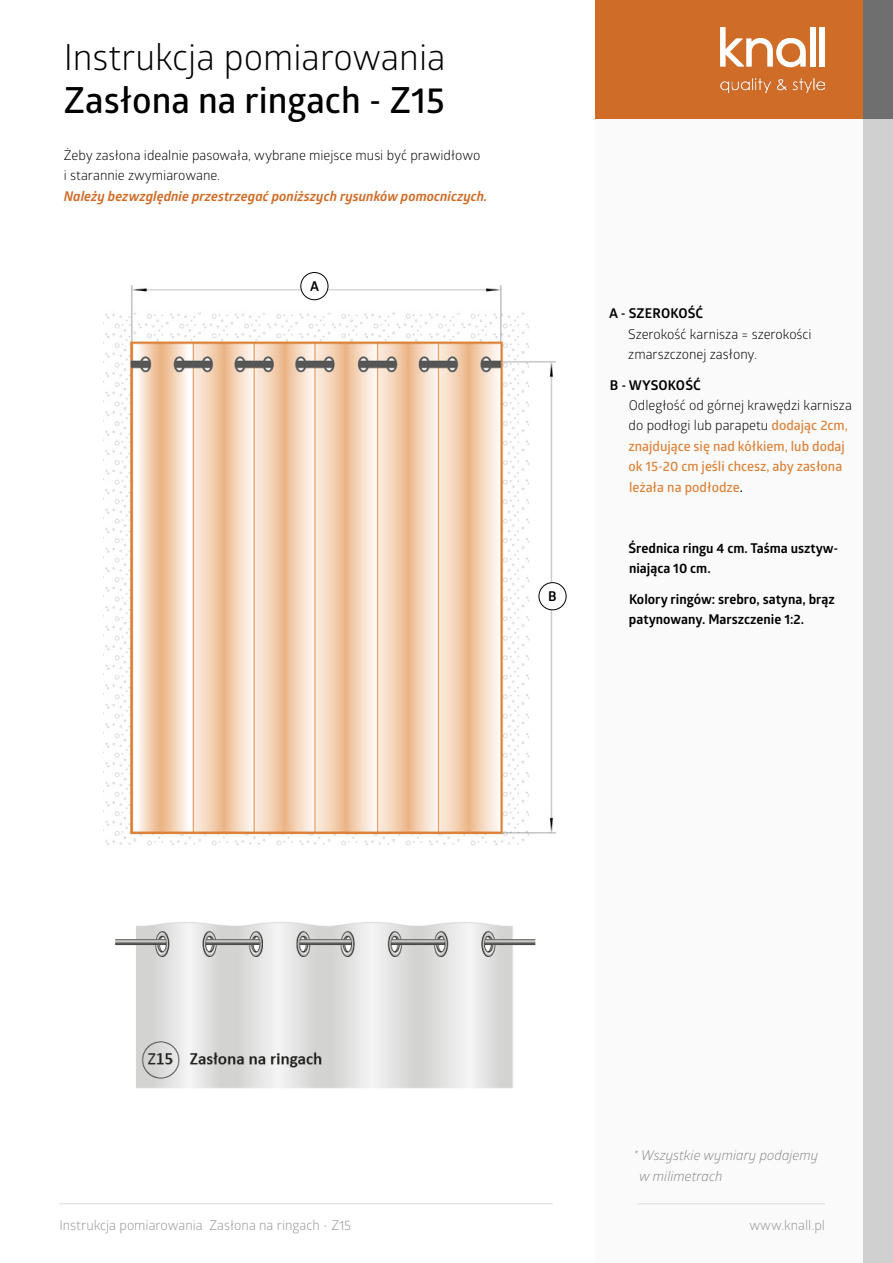
<style>
.page{position:relative;width:893px;height:1263px;background:#fff}
.page>*{position:absolute;margin:0;border:0;box-sizing:border-box;transform-origin:0 0}
.t1{font:36px "Glober";color:#000}
.t2{font:600 36px "Glober";color:#000}
.t3{font:600 13.5px/20.4px "Glober";color:#dc833a}
.t4{font:13.5px/20.4px "Glober";color:#000}
.t5{font:700 13.5px/20.4px "Glober";color:#000}
.t6{font:italic 700 13.5px "Glober";color:#cf6c27}
.t7{font:13.5px "Glober";color:#979696}
.t8{font:italic 13.5px/20.4px "Glober";color:#878787}
.s1{font-weight:400;color:#000}
.s2{color:#000}
</style>
<div class="page">
<div style="left:595px;top:0;width:298px;height:1263px;background:#fafafa"></div>
<hr style="left:60px;top:1203px;width:493px;height:1px;background:#dadada">
<hr style="left:638px;top:1203px;width:187px;height:1px;background:#dadada">
<div style="left:862px;top:0;width:31px;height:1263px;background:#d0d0d0"></div>
<div style="left:595px;top:0;width:298px;height:119px;background:#cf6c27"></div>
<img style="left:720px;top:78px;width:105px;height:15px">
<div style="left:862px;top:0;width:31px;height:119px;background:#706f6f"></div>
<svg style="left:720px;top:27px;width:86px;height:40px"></svg>
<div style="left:810px;top:27px;width:5px;height:40px;background:#fff"></div>
<div style="left:819px;top:27px;width:6px;height:40px;background:#fff"></div>
<img style="left:105px;top:285px;width:450px;height:560px">
<div style="left:539px;top:583px;width:27px;height:27px;background:#fff;border-radius:50%"></div>
<div style="left:539px;top:582px;width:27px;height:28px;border:1px solid #000;border-radius:50%"></div>
<div style="left:301px;top:273px;width:27px;height:27px;background:#fff;border-radius:50%"></div>
<div style="left:300px;top:272px;width:28px;height:28px;border:1px solid #000;border-radius:50%"></div>
<img style="left:115px;top:922px;width:421px;height:167px">
<h1 class="t1" style="left:64px;top:32px;width:383px">Instrukcja pomiarowania</h1>
<h1 class="t2" style="left:64px;top:75px;width:383px">Zasłona na ringach - Z15</h1>
<p class="t4" style="left:64px;top:144px;width:418px">Żeby zasłona idealnie pasowała, wybrane miejsce musi być prawidłowo i starannie zwymiarowane.</p>
<p class="t6" style="left:64px;top:187px;width:425px">Należy bezwzględnie przestrzegać poniższych rysunków pomocniczych.</p>
<p class="t5" style="left:310px;top:276px;width:10px">A</p>
<p class="t5" style="left:548px;top:586px;width:10px">B</p>
<p class="t5" style="left:609px;top:303px;width:95px">A - SZEROKOŚĆ</p>
<p class="t4" style="left:628px;top:323px;width:185px">Szerokość karnisza = szerokości zmarszczonej zasłony.</p>
<p class="t5" style="left:610px;top:374px;width:92px">B - WYSOKOŚĆ</p>
<p class="t3" style="left:628px;top:395px;width:225px"><span class="s1">Odległość od górnej krawędzi karnisza do podłogi lub parapetu</span> dodając 2cm, znajdujące się nad kółkiem, lub dodaj ok 15-20 cm jeśli chcesz, aby zasłona leżała na podłodze<span class="s2">.</span></p>
<p class="t5" style="left:629px;top:538px;width:211px">Średnica ringu 4 cm. Taśma usztyw&shy;niająca 10 cm.</p>
<p class="t5" style="left:629px;top:589px;width:207px">Kolory ringów: srebro, satyna, brąz patynowany. Marszczenie 1:2.</p>
<p class="t8" style="left:639px;top:1144px;width:181px;text-indent:-5px">* Wszystkie wymiary podajemy w milimetrach</p>
<p class="t7" style="left:60px;top:1216px;width:293px">Instrukcja pomiarowania Zasłona na ringach - Z15</p>
<p class="t7" style="left:750px;top:1216px;width:77px">www.knall.pl</p>
</div>
